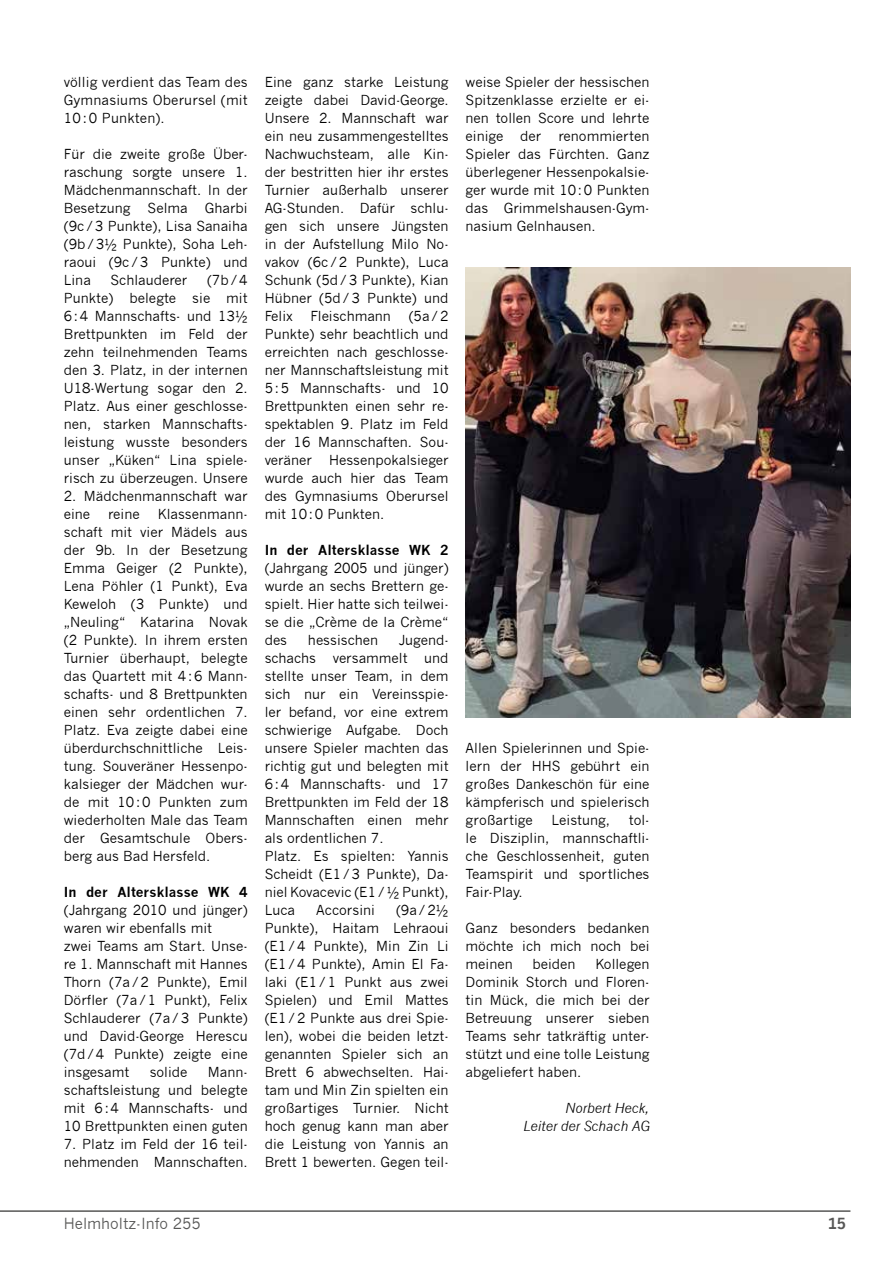
<style>
.page{position:relative;width:893px;height:1263px;background:#fff}
.page>*{position:absolute;margin:0;border:0;box-sizing:border-box;transform-origin:0 0}
.t1{font:15px "News Gothic";color:#575756}
.t2{font:700 15px "News Gothic";color:#575756}
.Fließtext{font:13.5px/18px "News Gothic";color:#000;text-align:justify}
.Fließtext_Name{font:italic 13.5px/18px "News Gothic";color:#000;text-align:right}
.s1{font-weight:700}
</style>
<div class="page">
<hr style="left:0;top:1210px;width:850px;height:2px;background:#575756">
<img style="left:466px;top:267px;width:384px;height:450px">
<p class="Fließtext" style="left:64px;top:73px;width:185px">völlig verdient das Team des Gymnasiums Oberursel (mit 10:0 Punkten).</p>
<p class="Fließtext" style="left:64px;top:145px;width:185px">Für die zweite große Über&shy;raschung sorgte unsere 1.<br>Mädchenmannschaft. In der Besetzung</p>
<p class="Fließtext" style="left:64px;top:199px;width:185px;text-indent:141px">Gharbi (9c/3 Punkte), Lisa Sanaiha (9b/3½ Punkte), Soha Leh&shy;raoui (9c/3 Punkte) und Lina</p>
<p class="Fließtext" style="left:148px;top:199px;width:42px">Selma</p>
<p class="Fließtext" style="left:111px;top:271px;width:78px">Schlauderer</p>
<p class="Fließtext" style="left:64px;top:271px;width:185px;text-indent:143px">(7b/4<br>Punkte) belegte sie mit 6:4 Mannschafts- und 13½ Brettpunkten im Feld der zehn teilnehmenden Teams den 3. Platz, in der internen U18-Wertung sogar den 2.<br>Platz. Aus einer geschlosse&shy;nen, starken Mannschafts&shy;leistung wusste besonders unser „Küken“ Lina spiele&shy;risch zu überzeugen. Unsere</p>
<p class="Fließtext" style="left:64px;top:487px;width:185px">2. Mädchenmannschaft war eine</p>
<p class="Fließtext" style="left:64px;top:505px;width:185px;text-indent:94px">Klassenmann&shy;schaft mit vier Mädels aus der 9b. In der Besetzung Emma Geiger (2 Punkte), Lena Pöhler (1 Punkt), Eva Keweloh (3 Punkte) und „Neuling“ Katarina Novak (2 Punkte). In ihrem ersten Turnier überhaupt, belegte das Quartett mit 4:6 Mann&shy;schafts- und 8 Brettpunkten einen sehr ordentlichen 7.<br>Platz. Eva zeigte dabei eine überdurchschnittliche Leis&shy;tung. Souveräner Hessenpo&shy;kalsieger der Mädchen wur&shy;de mit 10:0 Punkten zum wiederholten Male das Team der Gesamtschule Obers&shy;berg aus Bad Hersfeld.</p>
<p class="Fließtext" style="left:64px;top:883px;width:185px"><span class="s1">In der Altersklasse WK 4 </span>(Jahrgang 2010 und jünger) waren wir ebenfalls mit</p>
<p class="Fließtext" style="left:64px;top:937px;width:185px">zwei Teams am Start. Unse&shy;re 1. Mannschaft mit Hannes Thorn (7a/2 Punkte), Emil Dörfler (7a/1 Punkt), Felix Schlauderer (7a/3 Punkte) und David-George Herescu (7d/4 Punkte) zeigte eine insgesamt</p>
<p class="Fließtext" style="left:108px;top:505px;width:33px">reine</p>
<p class="Fließtext" style="left:64px;top:1063px;width:185px;text-indent:144px">Mann&shy;schaftsleistung und belegte mit 6:4 Mannschafts- und 10 Brettpunkten einen guten</p>
<p class="Fließtext" style="left:64px;top:1135px;width:185px">7. Platz im Feld der 16 teil&shy;nehmenden Mannschaften.</p>
<p class="Fließtext" style="left:150px;top:1063px;width:39px">solide</p>
<p class="Fließtext" style="left:265px;top:73px;width:185px">Eine ganz starke Leistung zeigte dabei David-George.<br>Unsere 2. Mannschaft war ein neu zusammengestelltes Nachwuchsteam, alle Kin&shy;der bestritten hier ihr erstes Turnier außerhalb unserer AG-Stunden. Dafür schlu&shy;gen sich unsere Jüngsten in der Aufstellung Milo No&shy;vakov (6c/2 Punkte), Luca Schunk (5d/3 Punkte), Kian Hübner (5d/3 Punkte) und Felix</p>
<p class="Fließtext" style="left:265px;top:307px;width:185px;text-indent:144px">(5a/2<br>Punkte) sehr beachtlich und erreichten nach geschlosse&shy;ner Mannschaftsleistung mit 5:5 Mannschafts- und 10<br>Brettpunkten einen sehr re&shy;spektablen 9. Platz im Feld der 16 Mannschaften. Sou&shy;veräner</p>
<p class="Fließtext" style="left:311px;top:307px;width:82px">Fleischmann</p>
<p class="Fließtext" style="left:265px;top:451px;width:185px;text-indent:64px">Hessenpokalsieger wurde auch hier das Team des Gymnasiums Oberursel mit 10:0 Punkten.</p>
<p class="Fließtext" style="left:265px;top:541px;width:185px"><span class="s1">In der Altersklasse WK 2 </span>(Jahrgang 2005 und jünger) wurde an sechs Brettern ge&shy;spielt. Hier hatte sich teilwei&shy;se die „Crème de la Crème“ des</p>
<p class="Fließtext" style="left:265px;top:631px;width:185px;text-indent:134px">Jugend&shy;schachs versammelt und stellte unser Team, in dem sich nur ein Vereinsspie&shy;ler befand, vor eine extrem schwierige Aufgabe. Doch unsere Spieler machten das richtig gut und belegten mit 6:4 Mannschafts- und 17<br>Brettpunkten im Feld der 18<br>Mannschaften einen mehr als ordentlichen 7.</p>
<p class="Fließtext" style="left:265px;top:847px;width:185px">Platz. Es spielten: Yannis Scheidt (E1/3 Punkte), Da&shy;niel Kovacevic (E1/½ Punkt), Luca</p>
<p class="Fließtext" style="left:308px;top:631px;width:72px">hessischen</p>
<p class="Fließtext" style="left:265px;top:901px;width:185px;text-indent:131px">(9a/2½ Punkte), Haitam Lehraoui (E1/4 Punkte), Min Zin Li (E1/4 Punkte), Amin El Fa&shy;laki (E1/1 Punkt aus zwei Spielen) und Emil Mattes (E1/2 Punkte aus drei Spie&shy;len), wobei die beiden letzt&shy;genannten Spieler sich an Brett 6 abwechselten. Hai&shy;tam und Min Zin spielten ein großartiges Turnier. Nicht hoch genug kann man aber die Leistung von Yannis an Brett 1 bewerten. Gegen teil-</p>
<p class="Fließtext" style="left:316px;top:901px;width:60px">Accorsini</p>
<p class="Fließtext" style="left:466px;top:73px;width:185px">weise Spieler der hessischen Spitzenklasse erzielte er ei&shy;nen tollen Score und lehrte einige</p>
<p class="Fließtext" style="left:520px;top:127px;width:23px">der</p>
<p class="Fließtext" style="left:466px;top:127px;width:185px;text-indent:93px">renommierten Spieler das Fürchten. Ganz überlegener Hessenpokalsie&shy;ger wurde mit 10:0 Punkten das Grimmelshausen-Gym&shy;nasium Gelnhausen.</p>
<p class="Fließtext" style="left:466px;top:739px;width:185px">Allen Spielerinnen und Spie&shy;lern der HHS gebührt ein großes Dankeschön für eine kämpferisch und spielerisch großartige</p>
<p class="Fließtext" style="left:466px;top:811px;width:185px;text-indent:163px">tol&shy;le Disziplin, mannschaftli&shy;che Geschlossenheit, guten Teamspirit und sportliches Fair-Play.</p>
<p class="Fließtext" style="left:466px;top:919px;width:185px">Ganz besonders bedanken möchte ich mich noch bei meinen</p>
<p class="Fließtext" style="left:551px;top:811px;width:60px">Leistung,</p>
<p class="Fließtext" style="left:466px;top:955px;width:185px;text-indent:130px">Kollegen Dominik Storch und Floren&shy;tin Mück, die mich bei der Betreuung unserer sieben Teams sehr tatkräftig unter&shy;stützt und eine tolle Leistung</p>
<p class="Fließtext" style="left:466px;top:1063px;width:117px">abgeliefert haben.</p>
<p class="Fließtext_Name" style="left:523px;top:1099px;width:128px">Norbert Heck,<br>Leiter der Schach AG</p>
<p class="Fließtext" style="left:533px;top:955px;width:45px">beiden</p>
<p class="t1" style="left:64px;top:1215px;width:139px">Helmholtz-Info 255</p>
<p class="t2" style="left:828px;top:1214px;width:20px">15</p>
</div>
